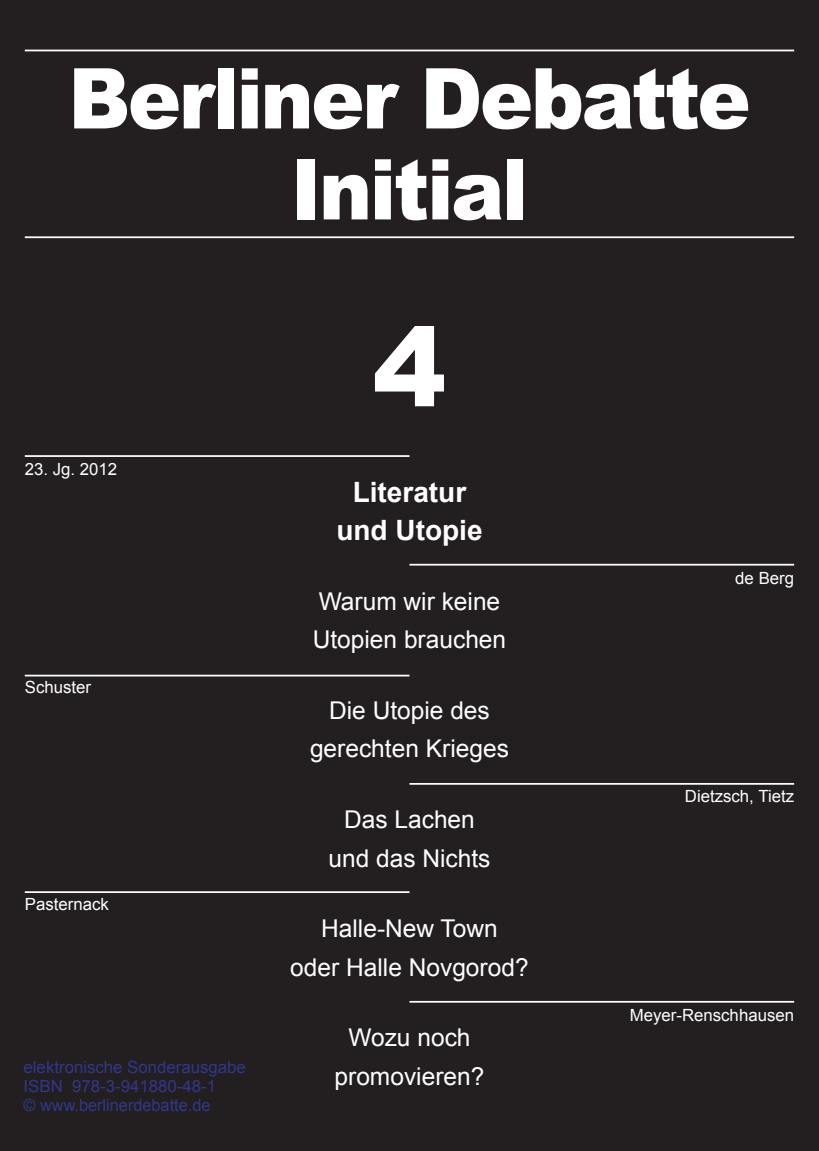
<style>
.page{position:relative;width:819px;height:1151px;background:#fff}
.page>*{position:absolute;margin:0;border:0;box-sizing:border-box;transform-origin:0 0}
.t1{font:900 110.25px "Arial";color:#fff}
.t2{font:900 84px/91px "Arial";letter-spacing:-.03em;color:#fff;text-align:center;scale:.95 1}
.t3{font:700 28px/38.5px "Arial";color:#fff;text-align:center}
.t4{font:24.5px/38.5px "Arial";color:#fff;text-align:center}
.t5{font:16.8px/19.2px "Arial";color:#31378a}
.t6{font:16.8px "Arial";color:#fff}
</style>
<div class="page">
<div style="left:1px;top:1px;width:817px;height:1149px;background:#231f20"></div>
<hr style="left:25px;top:455px;width:384px;height:2px;background:#fff">
<hr style="left:25px;top:236px;width:769px;height:2px;background:#fff">
<hr style="left:25px;top:50px;width:769px;height:1px;background:#fff">
<hr style="left:409px;top:564px;width:385px;height:2px;background:#fff">
<hr style="left:25px;top:675px;width:384px;height:1px;background:#fff">
<hr style="left:409px;top:783px;width:385px;height:2px;background:#fff">
<hr style="left:25px;top:891px;width:384px;height:2px;background:#fff">
<hr style="left:409px;top:1001px;width:385px;height:2px;background:#fff">
<h2 class="t2" style="left:68px;top:50px;width:719px">Berliner Debatte<br>Initial</h2>
<p class="t6" style="left:25px;top:458px;width:94px">23. Jg. 2012</p>
<p class="t6" style="left:25px;top:676px;width:68px">Schuster</p>
<p class="t6" style="left:25px;top:893px;width:86px">Pasternack</p>
<p class="t5" style="left:24px;top:1057px;width:224px">elektronische Sonderausgabe<br>ISBN 978-3-941880-48-1<br>© www.berlinerdebatte.de</p>
<h1 class="t1" style="left:372px;top:287px;width:75px">4</h1>
<p class="t3" style="left:336px;top:474px;width:148px">Literatur und Utopie</p>
<p class="t4" style="left:313px;top:582px;width:195px;text-align:left">Warum wir keine<br>Utopien brauchen</p>
<p class="t4" style="left:310px;top:691px;width:200px">Die Utopie des gerechten Krieges</p>
<p class="t4" style="left:328px;top:800px;width:164px">Das Lachen und das Nichts</p>
<p class="t4" style="left:290px;top:910px;width:240px">Halle-New Town<br>oder Halle Novgorod?</p>
<p class="t4" style="left:334px;top:1019px;width:151px">Wozu noch promovieren?</p>
<p class="t6" style="left:735px;top:567px;width:60px">de Berg</p>
<p class="t6" style="left:684px;top:785px;width:111px">Dietzsch, Tietz</p>
<p class="t6" style="left:629px;top:1004px;width:166px">Meyer-Renschhausen</p>
</div>
